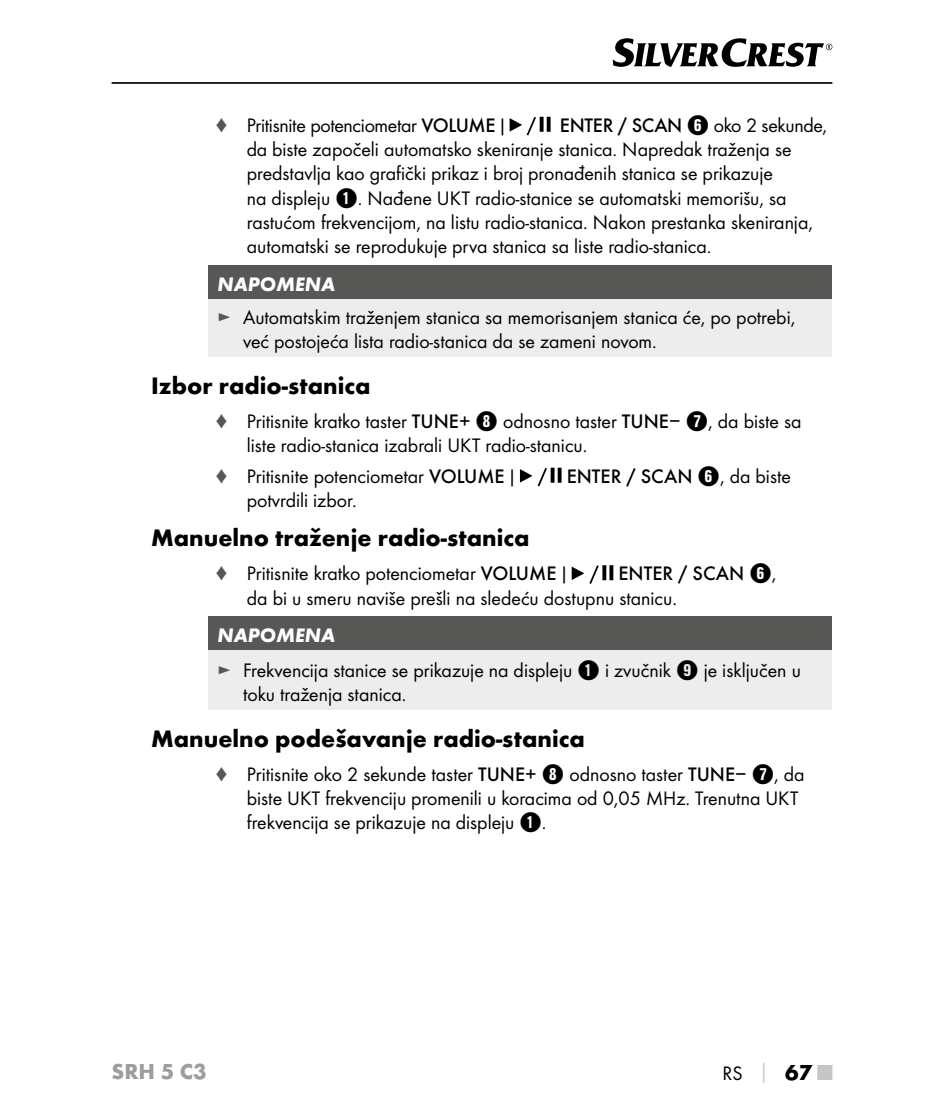
<style>
.page{position:relative;width:944px;height:1117px;background:#fff}
.page>*{position:absolute;margin:0;border:0;box-sizing:border-box;transform-origin:0 0}
.t1{font:700 24.75px "Futura";color:#000}
.t2{font:700 22.5px "Futura";color:#9d9d9c}
.t3{font:20.25px/24.3px "Futura Boo";color:#000}
.t4{font:500 20.25px "Futura";color:#000}
.t5{font:italic 700 20.25px "Futura";color:#fff}
.s1{font-family:"Futura";font-weight:500}
.s2{font-family:"Hako PI Nummern";font-size:22.5px}
.s3{color:#575756}
.s4{font-family:"Hako PI Nummern";font-weight:400;font-size:22.5px}
.s5{font-family:"Futura Boo";font-weight:400}
.s6{font-family:"Futura";font-weight:700;color:#c6c6c6}
.s7{font-family:"Futura";font-weight:700;font-size:22.5px}
.s8{font-family:"Futura";font-weight:700;font-size:22.5px;color:#c6c6c6}
</style>
<div class="page">
<hr style="left:112px;top:82px;width:720px;height:2px;background:#000">
<svg style="left:613px;top:38px;width:219px;height:29px"></svg>
<svg style="left:510px;top:117px;width:41px;height:18px"></svg>
<div style="left:209px;top:265px;width:623px;height:34px;background:#575756"></div>
<div style="left:209px;top:299px;width:623px;height:58px;background:#ededed"></div>
<svg style="left:520px;top:467px;width:42px;height:19px"></svg>
<svg style="left:572px;top:565px;width:41px;height:18px"></svg>
<div style="left:209px;top:616px;width:623px;height:34px;background:#575756"></div>
<div style="left:209px;top:650px;width:623px;height:59px;background:#ededed"></div>
<p class="t3" style="left:247px;top:113px;width:582px;text-indent:313px"><span class="s1">ENTER / SCAN</span> <span class="s2">6</span> oko 2 sekunde, da biste započeli automatsko skeniranje stanica. Napredak traženja se predstavlja kao grafički prikaz i broj pronađenih stanica se prikazuje<br>na displeju <span class="s2">1</span>. Nađene UKT radio-stanice se automatski memorišu, sa rastućom frekvencijom, na listu radio-stanica. Nakon prestanka skeniranja, automatski se reprodukuje prva stanica sa liste radio-stanica.</p>
<p class="t5" style="left:218px;top:271px;width:119px">NAPOMENA</p>
<p class="t3" style="left:243px;top:305px;width:554px;text-indent:-26px"><span class="s3">►</span> Automatskim traženjem stanica sa memorisanjem stanica će, po potrebi, već postojeća lista radio-stanica da se zameni novom.</p>
<p class="t1" style="left:151px;top:370px;width:221px">Izbor radio-stanica</p>
<p class="t3" style="left:247px;top:408px;width:556px;text-indent:-32px"><span class="s3">♦</span> Pritisnite kratko taster <span class="s1">TUNE+</span> <span class="s2">8</span> odnosno taster <span class="s1">TUNE−</span> <span class="s2">7</span>, da biste sa liste radio-stanica izabrali UKT radio-stanicu.</p>
<p class="t3" style="left:215px;top:463px;width:304px"><span class="s3">♦</span> Pritisnite potenciometar <span class="s1">VOLUME</span> |</p>
<p class="t4" style="left:567px;top:464px;width:226px">ENTER / SCAN <span class="s4">6</span><span class="s5">, da biste</span></p>
<p class="t3" style="left:247px;top:488px;width:109px">potvrdili izbor.</p>
<p class="t1" style="left:151px;top:522px;width:380px">Manuelno traženje radio-stanica</p>
<p class="t3" style="left:215px;top:561px;width:356px"><span class="s3">♦</span> Pritisnite kratko potenciometar <span class="s1">VOLUME</span> |</p>
<p class="t4" style="left:618px;top:561px;width:159px">ENTER / SCAN <span class="s4">6</span><span class="s5">,</span></p>
<p class="t3" style="left:247px;top:585px;width:429px">da bi u smeru naviše prešli na sledeću dostupnu stanicu.</p>
<p class="t5" style="left:218px;top:622px;width:119px">NAPOMENA</p>
<p class="t3" style="left:243px;top:657px;width:559px;text-indent:-26px"><span class="s3">►</span> Frekvencija stanice se prikazuje na displeju <span class="s2">1</span> i zvučnik <span class="s2">9</span> je isključen u toku traženja stanica.</p>
<p class="t1" style="left:151px;top:722px;width:435px">Manuelno podešavanje radio-stanica</p>
<p class="t3" style="left:247px;top:761px;width:559px;text-indent:-32px"><span class="s3">♦</span> Pritisnite oko 2 sekunde taster <span class="s1">TUNE+</span> <span class="s2">8</span> odnosno taster <span class="s1">TUNE−</span> <span class="s2">7</span>, da biste UKT frekvenciju promenili u koracima od 0,05 MHz. Trenutna UKT frekvencija se prikazuje na displeju <span class="s2">1</span>.</p>
<p class="t3" style="left:215px;top:113px;width:294px"><span class="s3">♦</span> Pritisnite potenciometar <span class="s1">VOLUME</span>|</p>
<p class="t2" style="left:112px;top:1056px;width:97px">SRH 5 C3</p>
<p class="t3" style="left:722px;top:1060px;width:111px">RS <span class="s6">│</span> <span class="s7">67</span> <span class="s8">■</span></p>
</div>
